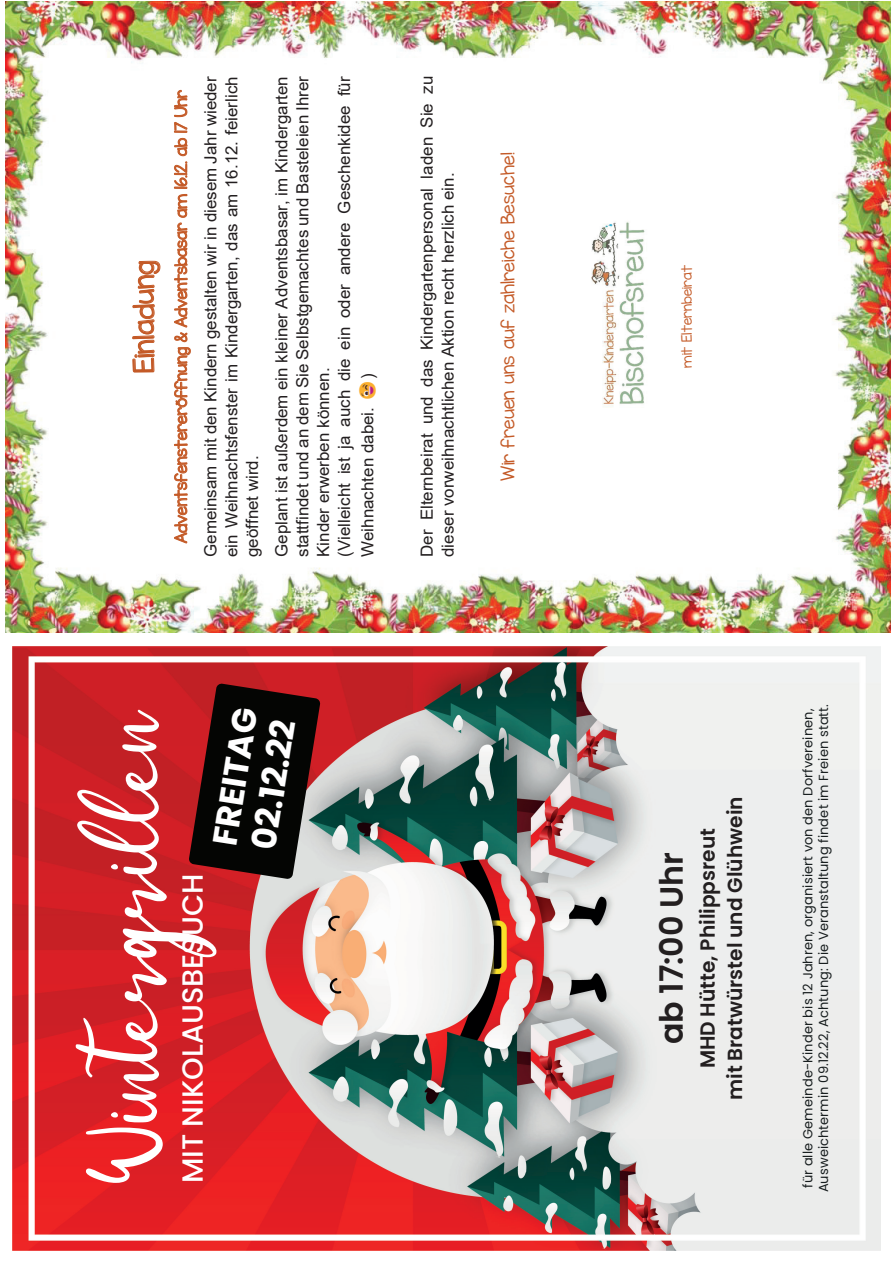
<style>
.page{position:relative;width:893px;height:1263px;background:#fff}
.page>*{position:absolute;margin:0;border:0;box-sizing:border-box;transform-origin:0 0}
.t1{font:74.4px "babylittle";color:#fff}
.t2{font:700 34.05px/39.2px "Poppins";color:#fff}
.t3{font:600 32.1px "Poppins";color:#231f20}
.t4{font:500 29.1px "Poppins";color:#fff}
.t5{font:25.2px "KG Miss Kindergarten";color:#c45a27}
.t6{font:600 20.4px/27.3px "Poppins";color:#231f20;text-align:center}
.t7{font:16.8px/20.9px "Arial";color:#231f20}
.t8{font:16.8px "KG Miss Kindergarten";color:#c45a27}
.t9{font:14.7px "KG Miss Kindergarten";color:#c45a27}
.t10{font:13.2px/15.8px "Poppins";letter-spacing:.01em;color:#181e1f;text-align:center}
.t11{font:12.6px "KG Miss Kindergarten";color:#c45a27}
</style>
<div class="page">
<img style="left:5px;top:1px;width:886px;height:631px">
<svg style="left:93px;top:90px;width:144px;height:453px"></svg>
<img style="left:580px;top:210px;width:79px;height:208px">
<img style="left:12px;top:646px;width:869px;height:605px">
<svg style="left:189px;top:683px;width:131px;height:196px;background:#361a19"></svg>
<h3 class="t5" style="left:127px;top:373px;width:114px;rotate:-90deg">Einladung</h3>
<p class="t9" style="left:171px;top:543px;width:454px;rotate:-90deg">Adventsfenstereröffnung &amp; Adventsbasar am 16.12. ab 17 Uhr</p>
<p class="t7" style="left:200px;top:557px;width:482px;text-align:justify;rotate:-90deg">Gemeinsam mit den Kindern gestalten wir in diesem Jahr wieder ein Weihnachtsfenster im Kindergarten, das am 16.12. feierlich geöffnet wird.</p>
<p class="t7" style="left:271px;top:557px;width:482px;rotate:-90deg">Geplant ist außerdem ein kleiner Adventsbasar, im Kindergarten stattfindet und an dem Sie Selbstgemachtes und Basteleien Ihrer Kinder erwerben können.<br>(Vielleicht ist ja auch die ein oder andere Geschenkidee für</p>
<p class="t7" style="left:357px;top:379px;width:7px;rotate:-90deg">)</p>
<p class="t7" style="left:357px;top:557px;width:151px;rotate:-90deg">Weihnachten dabei.</p>
<p class="t7" style="left:416px;top:557px;width:482px;rotate:-90deg">Der Elternbeirat und das Kindergartenpersonal laden Sie zu dieser vorweihnachtlichen Aktion recht herzlich ein.</p>
<p class="t8" style="left:497px;top:481px;width:329px;rotate:-90deg">Wir freuen uns auf zahlreiche Besuche!</p>
<h2 class="t2" style="left:205px;top:842px;width:141px;rotate:-81deg">FREITAG<br>02.12.22</h2>
<h1 class="t1" style="left:87px;top:1183px;width:475px;rotate:-90deg">Wintergrillen</h1>
<h3 class="t4" style="left:176px;top:1183px;width:311px;rotate:-90deg">MIT NIKOLAUSBESUCH</h3>
<p class="t11" style="left:678px;top:368px;width:104px;rotate:-90deg">mit Elternbeirat</p>
<h3 class="t3" style="left:653px;top:1044px;width:194px;rotate:-90deg">ab 17:00 Uhr</h3>
<p class="t6" style="left:694px;top:1100px;width:305px;rotate:-90deg">MHD Hütte, Philippsreut<br>mit Bratwürstel und Glühwein</p>
<p class="t10" style="left:800px;top:1192px;width:490px;rotate:-90deg">für alle Gemeinde-Kinder bis 12 Jahren, organisiert von den Dorfvereinen,<br>Ausweichtermin 09.12.22, Achtung: Die Veranstaltung findet im Freien statt.</p>
</div>
